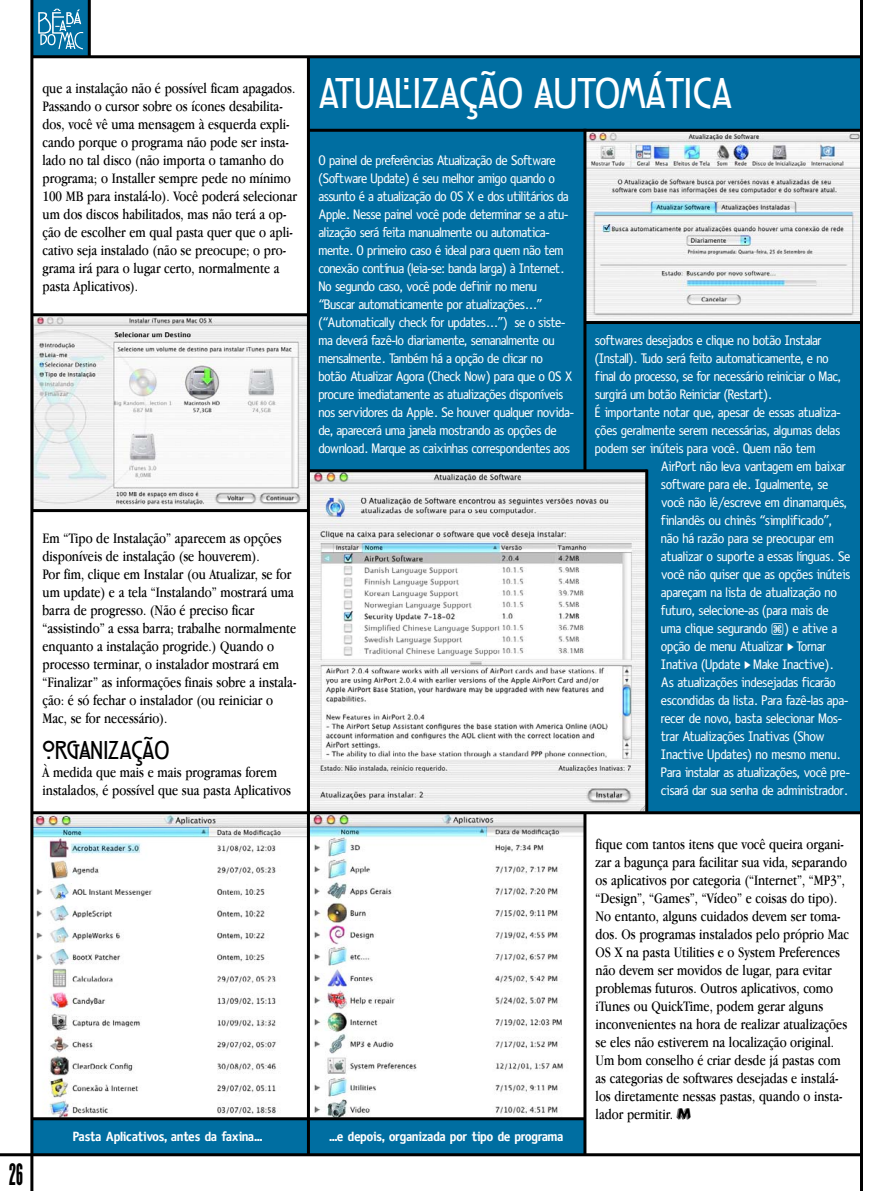
<style>
.page{position:relative;width:893px;height:1191px;background:#fff}
.page>*{position:absolute;margin:0;border:0;box-sizing:border-box;transform-origin:0 0}
.t1{font:700 45px "Rennie Mackintosh ITC";color:#fff}
.t2{font:700 27px "Rennie Mackintosh ITC";letter-spacing:-.005em;color:#000}
.t3{font:27px "Champion HTF Bantamweight";color:#000}
.t4{font:15px/18px "Macmania Garamond Normal";color:#000}
.t5{font:13.95px/18px "Obscena";letter-spacing:-.005em;color:#fff}
.t6{font:700 13.5px "Obscena";letter-spacing:-.005em;color:#fff}
.s1{font-family:"Teclado Magnetico";font-size:15px}
</style>
<div class="page">
<div style="left:32px;top:1120px;width:276px;height:35px;background:#006ea1"></div>
<img style="left:33px;top:814px;width:274px;height:303px">
<img style="left:310px;top:814px;width:273px;height:303px">
<div style="left:308px;top:1119px;width:277px;height:35px;background:#006ea1"></div>
<img style="left:33px;top:316px;width:274px;height:193px">
<hr style="left:32px;top:313px;width:276px;height:3px;background:#000">
<hr style="left:32px;top:509px;width:276px;height:3px;background:#000">
<div style="left:308px;top:57px;width:553px;height:756px;background:#006ea1"></div>
<img style="left:586px;top:132px;width:274px;height:189px">
<hr style="left:308px;top:129px;width:553px;height:3px;background:#000">
<hr style="left:585px;top:321px;width:276px;height:3px;background:#000">
<div style="left:32px;top:0;width:57px;height:57px;background:#006ea1"></div>
<hr style="left:860px;top:0;width:3px;height:1191px;background:#000">
<hr style="left:0;top:1153px;width:861px;height:3px;background:#000">
<hr style="left:88px;top:0;width:3px;height:57px;background:#000">
<hr style="left:32px;top:1117px;width:553px;height:3px;background:#000">
<hr style="left:583px;top:129px;width:3px;height:342px;background:#000">
<hr style="left:30px;top:0;width:3px;height:1191px;background:#000">
<hr style="left:32px;top:55px;width:829px;height:3px;background:#000">
<svg style="left:38px;top:9px;width:45px;height:40px"></svg>
<hr style="left:583px;top:813px;width:3px;height:342px;background:#000">
<img style="left:310px;top:472px;width:335px;height:339px">
<hr style="left:309px;top:469px;width:338px;height:3px;background:#000">
<hr style="left:645px;top:470px;width:3px;height:342px;background:#000">
<hr style="left:32px;top:811px;width:829px;height:3px;background:#000">
<hr style="left:307px;top:57px;width:3px;height:1098px;background:#000">
<h2 class="t3" style="left:9px;top:1164px;width:15px">26</h2>
<p class="t4" style="left:43px;top:80px;width:256px">que a instalação não é possível ficam apagados.<br>Passando o cursor sobre os ícones desabilita&shy;dos, você vê uma mensagem à esquerda expli&shy;cando porque o programa não pode ser insta&shy;lado no tal disco (não importa o tamanho do programa; o Installer sempre pede no mínimo 100 MB para instalá-lo). Você poderá selecionar um dos discos habilitados, mas não terá a op&shy;ção de escolher em qual pasta quer que o apli&shy;cativo seja instalado (não se preocupe; o pro&shy;grama irá para o lugar certo, normalmente a pasta Aplicativos).</p>
<p class="t4" style="left:43px;top:530px;width:255px">Em “Tipo de Instalação” aparecem as opções disponíveis de instalação (se houverem).<br>Por fim, clique em Instalar (ou Atualizar, se for um update) e a tela “Instalando” mostrará uma barra de progresso. (Não é preciso ficar “assistindo” a essa barra; trabalhe normalmente enquanto a instalação progride.) Quando o processo terminar, o instalador mostrará em “Finalizar” as informações finais sobre a instala&shy;ção: é só fechar o instalador (ou reiniciar o Mac, se for necessário).</p>
<h2 class="t2" style="left:43px;top:734px;width:128px">ORGANIZAÇÃO</h2>
<p class="t4" style="left:43px;top:764px;width:250px">À medida que mais e mais programas forem instalados, é possível que sua pasta Aplicativos</p>
<h1 class="t1" style="left:319px;top:66px;width:414px">ATUALIZAÇÃO AUTOMÁTICA</h1>
<p class="t5" style="left:319px;top:152px;width:257px">O painel de preferências Atualização de Software (Software Update) é seu melhor amigo quando o assunto é a atualização do OS X e dos utilitários da Apple. Nesse painel você pode determinar se a atu&shy;alização será feita manualmente ou automatica&shy;mente. O primeiro caso é ideal para quem não tem conexão contínua (leia-se: banda larga) à Internet.<br>No segundo caso, você pode definir no menu “Buscar automaticamente por atualizações...” (“Automatically check for updates...”) se o siste&shy;ma deverá fazê-lo diariamente, semanalmente ou mensalmente. Também há a opção de clicar no botão Atualizar Agora (Check Now) para que o OS X procure imediatamente as atualizações disponíveis nos servidores da Apple. Se houver qualquer novida&shy;de, aparecerá uma janela mostrando as opções de download. Marque as caixinhas correspondentes aos</p>
<p class="t5" style="left:595px;top:332px;width:228px">softwares desejados e clique no botão Instalar</p>
<p class="t5" style="left:595px;top:350px;width:235px">(Install). Tudo será feito automaticamente, e no</p>
<p class="t5" style="left:595px;top:368px;width:247px">final do processo, se for necessário reiniciar o Mac,</p>
<p class="t5" style="left:595px;top:386px;width:178px">surgirá um botão Reiniciar (Restart).</p>
<p class="t5" style="left:595px;top:404px;width:247px">É importante notar que, apesar de essas atualiza-</p>
<p class="t5" style="left:595px;top:422px;width:246px">ções geralmente serem necessárias, algumas delas</p>
<p class="t5" style="left:595px;top:440px;width:222px">podem ser inúteis para você. Quem não tem</p>
<p class="t5" style="left:661px;top:458px;width:186px">AirPort não leva vantagem em baixar</p>
<p class="t5" style="left:661px;top:476px;width:168px">software para ele. Igualmente, se</p>
<p class="t5" style="left:661px;top:494px;width:187px">você não lê/escreve em dinamarquês,</p>
<p class="t5" style="left:661px;top:512px;width:172px">finlandês ou chinês “simplificado”,</p>
<p class="t5" style="left:661px;top:530px;width:174px">não há razão para se preocupar em</p>
<p class="t5" style="left:661px;top:548px;width:191px">atualizar o suporte a essas línguas. Se</p>
<p class="t5" style="left:661px;top:566px;width:190px">você não quiser que as opções inúteis</p>
<p class="t5" style="left:661px;top:584px;width:177px">apareçam na lista de atualização no</p>
<p class="t5" style="left:661px;top:602px;width:169px">futuro, selecione-as (para mais de</p>
<p class="t5" style="left:661px;top:620px;width:177px">uma clique segurando <span class="s1">[Ω]</span>) e ative a</p>
<p class="t5" style="left:661px;top:638px;width:166px">opção de menu Atualizar ¡ Tornar</p>
<p class="t5" style="left:661px;top:656px;width:174px">Inativa (Update ¡ Make Inactive).</p>
<p class="t5" style="left:661px;top:674px;width:176px">As atualizações indesejadas ficarão</p>
<p class="t5" style="left:661px;top:692px;width:188px">escondidas da lista. Para fazê-las apa-</p>
<p class="t5" style="left:661px;top:710px;width:182px">recer de novo, basta selecionar Mos-</p>
<p class="t5" style="left:661px;top:728px;width:165px">trar Atualizações Inativas (Show</p>
<p class="t5" style="left:661px;top:746px;width:181px">Inactive Updates) no mesmo menu.</p>
<p class="t5" style="left:661px;top:764px;width:190px">Para instalar as atualizações, você pre-</p>
<p class="t5" style="left:661px;top:782px;width:188px">cisará dar sua senha de administrador.</p>
<p class="t4" style="left:595px;top:836px;width:255px">fique com tantos itens que você queira organi&shy;zar a bagunça para facilitar sua vida, separando os aplicativos por categoria (“Internet”, “MP3”, “Design”, “Games”, “Vídeo” e coisas do tipo).<br>No entanto, alguns cuidados devem ser toma&shy;dos. Os programas instalados pelo próprio Mac OS X na pasta Utilities e o System Preferences não devem ser movidos de lugar, para evitar problemas futuros. Outros aplicativos, como iTunes ou QuickTime, podem gerar alguns inconvenientes na hora de realizar atualizações se eles não estiverem na localização original.<br>Um bom conselho é criar desde já pastas com as categorias de softwares desejadas e instalá&shy;los diretamente nessas pastas, quando o insta&shy;lador permitir. µ</p>
<p class="t6" style="left:73px;top:1132px;width:190px">Pasta Aplicativos, antes da faxina...</p>
<p class="t6" style="left:329px;top:1131px;width:235px">...e depois, organizada por tipo de programa</p>
</div>
